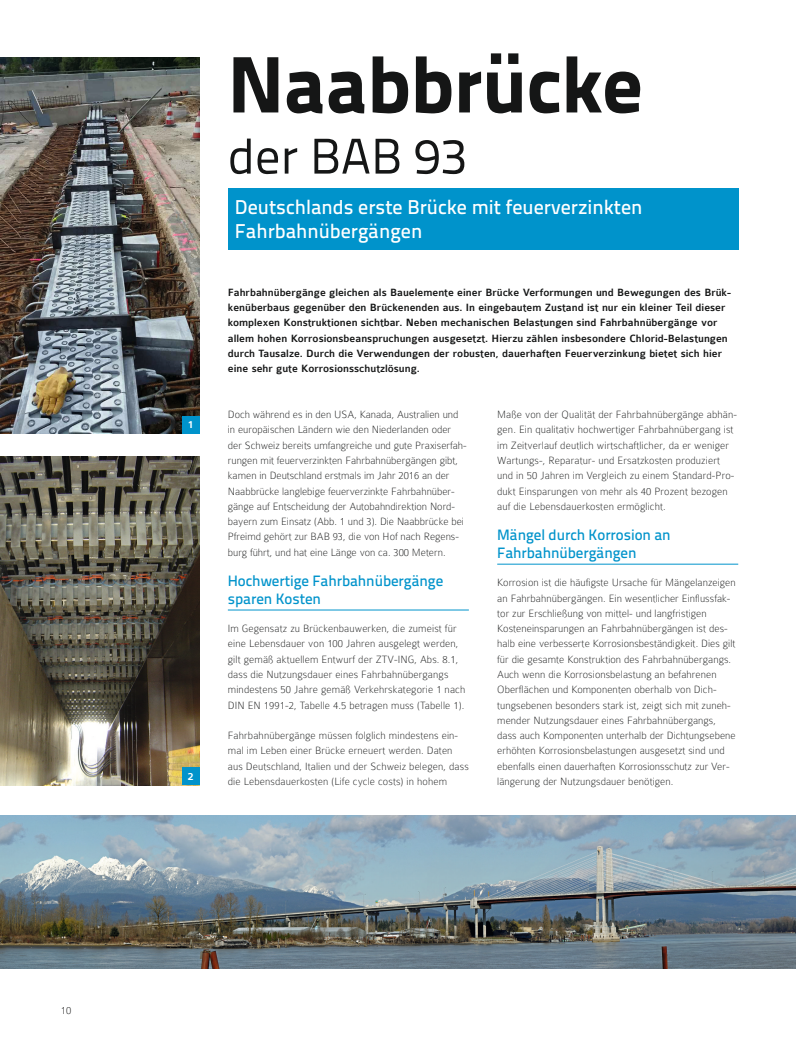
<style>
.page{position:relative;width:796px;height:1055px;background:#fff}
.page>*{position:absolute;margin:0;border:0;box-sizing:border-box;transform-origin:0 0}
.t1{font:800 80px "Titillium Text 22 L";letter-spacing:-.005em;color:#151616}
.t2{font:50px "Titillium Text 22 L";color:#151616}
.t3{font:500 20px/24px "Titillium Text 22 L";color:#fff}
.t4{font:500 15px/18px "Titillium Text 22 L";letter-spacing:-.005em;color:#0093cb}
.t5{font:100 11.25px/15.2px "Colaborate";letter-spacing:.005em;color:#151616}
.t6{font:500 11.25px/15.2px "Colaborate";color:#151616}
.t7{font:500 11.25px "Colaborate";color:#fff}
</style>
<div class="page">
<div style="left:228px;top:189px;width:510px;height:61px;background:#0093cb"></div>
<hr style="left:228px;top:609px;width:241px;height:1px;background:#0093cb">
<hr style="left:497px;top:563px;width:241px;height:1px;background:#0093cb">
<img style="left:0;top:815px;width:796px;height:153px">
<img style="left:0;top:58px;width:199px;height:375px">
<img style="left:0;top:456px;width:199px;height:329px">
<div style="left:182px;top:415px;width:17px;height:18px;background:#0093cb"></div>
<div style="left:182px;top:767px;width:17px;height:18px;background:#0093cb"></div>
<p class="t5" style="left:61px;top:1002px;width:12px">10</p>
<p class="t7" style="left:188px;top:419px;width:8px">1</p>
<p class="t7" style="left:188px;top:770px;width:8px">2</p>
<h1 class="t1" style="left:228px;top:22px;width:416px">Naabbrücke</h1>
<h2 class="t2" style="left:228px;top:119px;width:240px">der BAB 93</h2>
<h3 class="t3" style="left:235px;top:194px;width:409px">Deutschlands erste Brücke mit feuerverzinkten<br>Fahrbahnübergängen</h3>
<p class="t6" style="left:228px;top:285px;width:505px">Fahrbahnübergänge gleichen als Bauelemente einer Brücke Verformungen und Bewegungen des Brüc&shy;kenüberbaus gegenüber den Brückenenden aus. In eingebautem Zustand ist nur ein kleiner Teil dieser komplexen Konstruktionen sichtbar. Neben mechanischen Belastungen sind Fahrbahnübergänge vor allem hohen Korrosionsbeanspruchungen ausgesetzt. Hierzu zählen insbesondere Chlorid-Belastungen durch Tausalze. Durch die Verwendungen der robusten, dauerhaften Feuerverzinkung bietet sich hier eine sehr gute Korrosionsschutzlösung.</p>
<p class="t5" style="left:228px;top:407px;width:240px">Doch während es in den USA, Kanada, Australien und in europäischen Ländern wie den Niederlanden oder der Schweiz bereits umfangreiche und gute Praxiserfah&shy;rungen mit feuerverzinkten Fahrbahnübergängen gibt, kamen in Deutschland erstmals im Jahr 2016 an der Naabbrücke langlebige feuerverzinkte Fahrbahnüber&shy;gänge auf Entscheidung der Autobahndirektion Nord&shy;bayern zum Einsatz (Abb. 1 und 3). Die Naabbrücke bei Pfreimd gehört zur BAB 93, die von Hof nach Regens&shy;burg führt, und hat eine Länge von ca. 300 Metern.</p>
<h3 class="t4" style="left:228px;top:571px;width:217px">Hochwertige Fahrbahnübergänge sparen Kosten</h3>
<p class="t5" style="left:228px;top:621px;width:239px">Im Gegensatz zu Brückenbauwerken, die zumeist für eine Lebensdauer von 100 Jahren ausgelegt werden, gilt gemäß aktuellem Entwurf der ZTV-ING, Abs. 8.1, dass die Nutzungsdauer eines Fahrbahnübergangs mindestens 50 Jahre gemäß Verkehrskategorie 1 nach DIN EN 1991-2, Tabelle 4.5 betragen muss (Tabelle 1).</p>
<p class="t5" style="left:228px;top:727px;width:242px">Fahrbahnübergänge müssen folglich mindestens ein&shy;mal im Leben einer Brücke erneuert werden. Daten aus Deutschland, Italien und der Schweiz belegen, dass die Lebensdauerkosten (Life cycle costs) in hohem</p>
<p class="t5" style="left:497px;top:407px;width:241px">Maße von der Qualität der Fahrbahnübergänge abhän&shy;gen. Ein qualitativ hochwertiger Fahrbahnübergang ist im Zeitverlauf deutlich wirtschaftlicher, da er weniger Wartungs-, Reparatur- und Ersatzkosten produziert und in 50 Jahren im Vergleich zu einem Standard-Pro&shy;dukt Einsparungen von mehr als 40 Prozent bezogen auf die Lebensdauerkosten ermöglicht.</p>
<h3 class="t4" style="left:497px;top:525px;width:175px">Mängel durch Korrosion an<br>Fahrbahnübergängen</h3>
<p class="t5" style="left:497px;top:575px;width:240px">Korrosion ist die häufigste Ursache für Mängelanzeigen an Fahrbahnübergängen. Ein wesentlicher Einflussfak&shy;tor zur Erschließung von mittel- und langfristigen Kosteneinsparungen an Fahrbahnübergängen ist des&shy;halb eine verbesserte Korrosionsbeständigkeit. Dies gilt für die gesamte Konstruktion des Fahrbahnübergangs.<br>Auch wenn die Korrosionsbelastung an befahrenen Oberflächen und Komponenten oberhalb von Dich&shy;tungsebenen besonders stark ist, zeigt sich mit zuneh&shy;mender Nutzungsdauer eines Fahrbahnübergangs, dass auch Komponenten unterhalb der Dichtungsebene erhöhten Korrosionsbelastungen ausgesetzt sind und ebenfalls einen dauerhaften Korrosionsschutz zur Ver&shy;längerung der Nutzungsdauer benötigen.</p>
</div>
